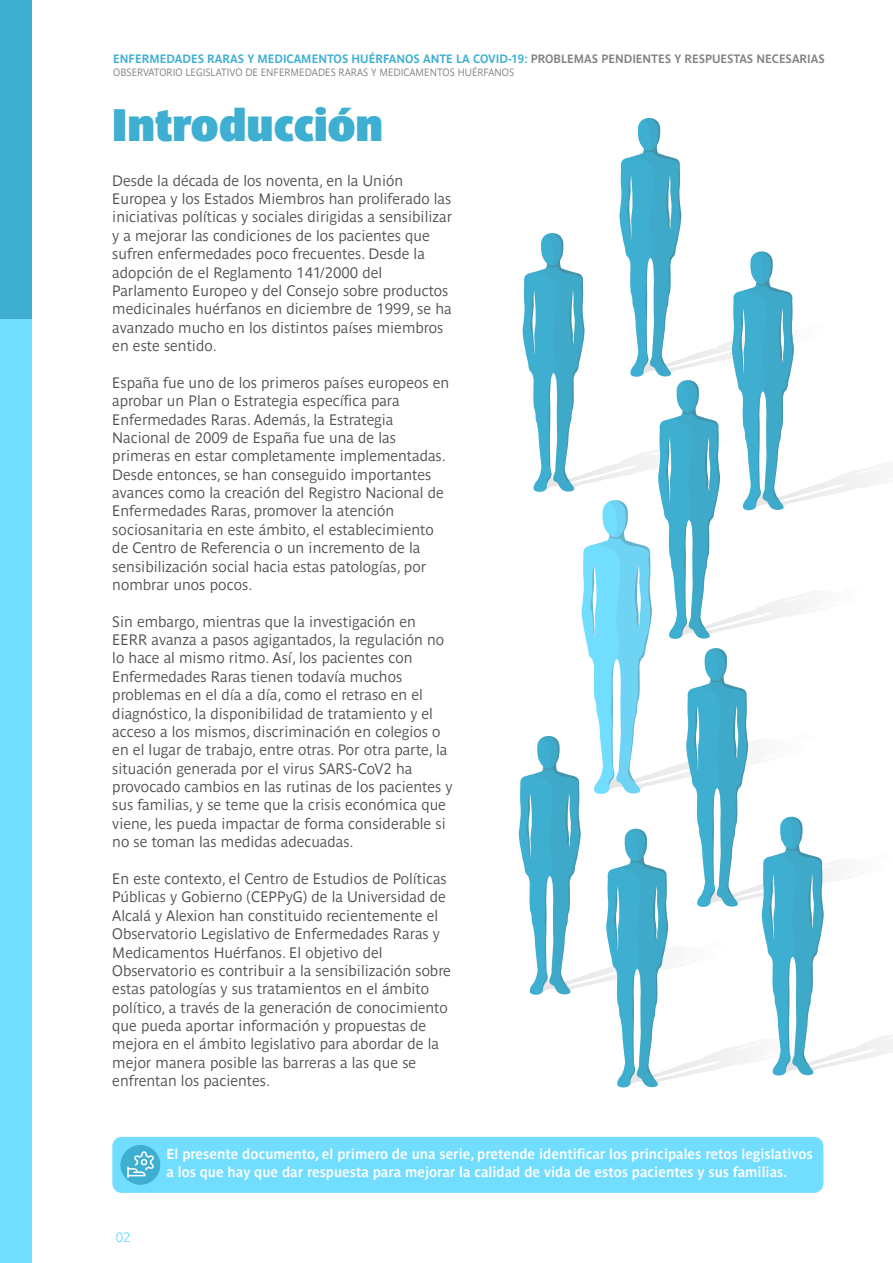
<style>
.page{position:relative;width:893px;height:1263px;background:#fff}
.page>*{position:absolute;margin:0;border:0;box-sizing:border-box;transform-origin:0 0}
.t1{font:700 45px "Parisine Std Narr Sombre";color:#3eafd1}
.t2{font:15px/18.3px "Parisine Std Gris";color:#505050}
.t3{font:700 14.25px/17.1px "Parisine Std Gris";color:#fff}
.t4{font:13.5px "Parisine Std Gris";color:#71ddff}
.t5{font:700 12px "Parisine Std Gris";color:#3eafd1;scale:.95 1}
.t6{font:10.5px "Parisine Std Gris";color:#838383;scale:.95 1}
.s1{color:#838383}
</style>
<div class="page">
<div style="left:0;top:2px;width:32px;height:1261px;background:#71ddff"></div>
<div style="left:0;top:0;width:32px;height:318px;background:#3eafd1"></div>
<div style="left:112px;top:1137px;width:711px;height:56px;background:#71ddff;border-radius:10px"></div>
<div style="left:120px;top:1145px;width:40px;height:40px;background:#3eafd1;border-radius:50%"></div>
<svg style="left:127px;top:1151px;width:27px;height:26px"></svg>
<svg style="left:518px;top:118px;width:375px;height:970px"></svg>
<p class="t5" style="left:113px;top:51px;width:751px">ENFERMEDADES RARAS Y MEDICAMENTOS HUÉRFANOS ANTE LA COVID-19: <span class="s1">PROBLEMAS PENDIENTES Y RESPUESTAS NECESARIAS</span></p>
<p class="t6" style="left:113px;top:66px;width:424px">OBSERVATORIO LEGISLATIVO DE ENFERMEDADES RARAS Y MEDICAMENTOS HUÉRFANOS</p>
<h1 class="t1" style="left:112px;top:99px;width:273px">Introducción</h1>
<p class="t2" style="left:112px;top:171px;width:341px">Desde la década de los noventa, en la Unión Europea y los Estados Miembros han proliferado las iniciativas políticas y sociales dirigidas a sensibilizar y a mejorar las condiciones de los pacientes que sufren enfermedades poco frecuentes. Desde la adopción de el Reglamento 141/2000 del Parlamento Europeo y del Consejo sobre productos medicinales huérfanos en diciembre de 1999, se ha avanzado mucho en los distintos países miembros en este sentido.</p>
<p class="t2" style="left:112px;top:373px;width:339px">España fue uno de los primeros países europeos en aprobar un Plan o Estrategia específica para Enfermedades Raras. Además, la Estrategia Nacional de 2009 de España fue una de las primeras en estar completamente implementadas.<br>Desde entonces, se han conseguido importantes avances como la creación del Registro Nacional de Enfermedades Raras, promover la atención sociosanitaria en este ámbito, el establecimiento de Centro de Referencia o un incremento de la sensibilización social hacia estas patologías, por nombrar unos pocos.</p>
<p class="t2" style="left:112px;top:612px;width:342px">Sin embargo, mientras que la investigación en EERR avanza a pasos agigantados, la regulación no lo hace al mismo ritmo. Así, los pacientes con Enfermedades Raras tienen todavía muchos problemas en el día a día, como el retraso en el diagnóstico, la disponibilidad de tratamiento y el acceso a los mismos, discriminación en colegios o en el lugar de trabajo, entre otras. Por otra parte, la situación generada por el virus SARS-CoV2 ha provocado cambios en las rutinas de los pacientes y sus familias, y se teme que la crisis económica que viene, les pueda impactar de forma considerable si no se toman las medidas adecuadas.</p>
<p class="t2" style="left:112px;top:869px;width:340px">En este contexto, el Centro de Estudios de Políticas Públicas y Gobierno (CEPPyG) de la Universidad de Alcalá y Alexion han constituido recientemente el Observatorio Legislativo de Enfermedades Raras y Medicamentos Huérfanos. El objetivo del Observatorio es contribuir a la sensibilización sobre estas patologías y sus tratamientos en el ámbito político, a través de la generación de conocimiento que pueda aportar información y propuestas de mejora en el ámbito legislativo para abordar de la mejor manera posible las barreras a las que se enfrentan los pacientes.</p>
<p class="t4" style="left:116px;top:1229px;width:17px">02</p>
<p class="t3" style="left:166px;top:1146px;width:648px">El presente documento, el primero de una serie, pretende identificar los principales retos legislativos a los que hay que dar respuesta para mejorar la calidad de vida de estos pacientes y sus familias.</p>
</div>
